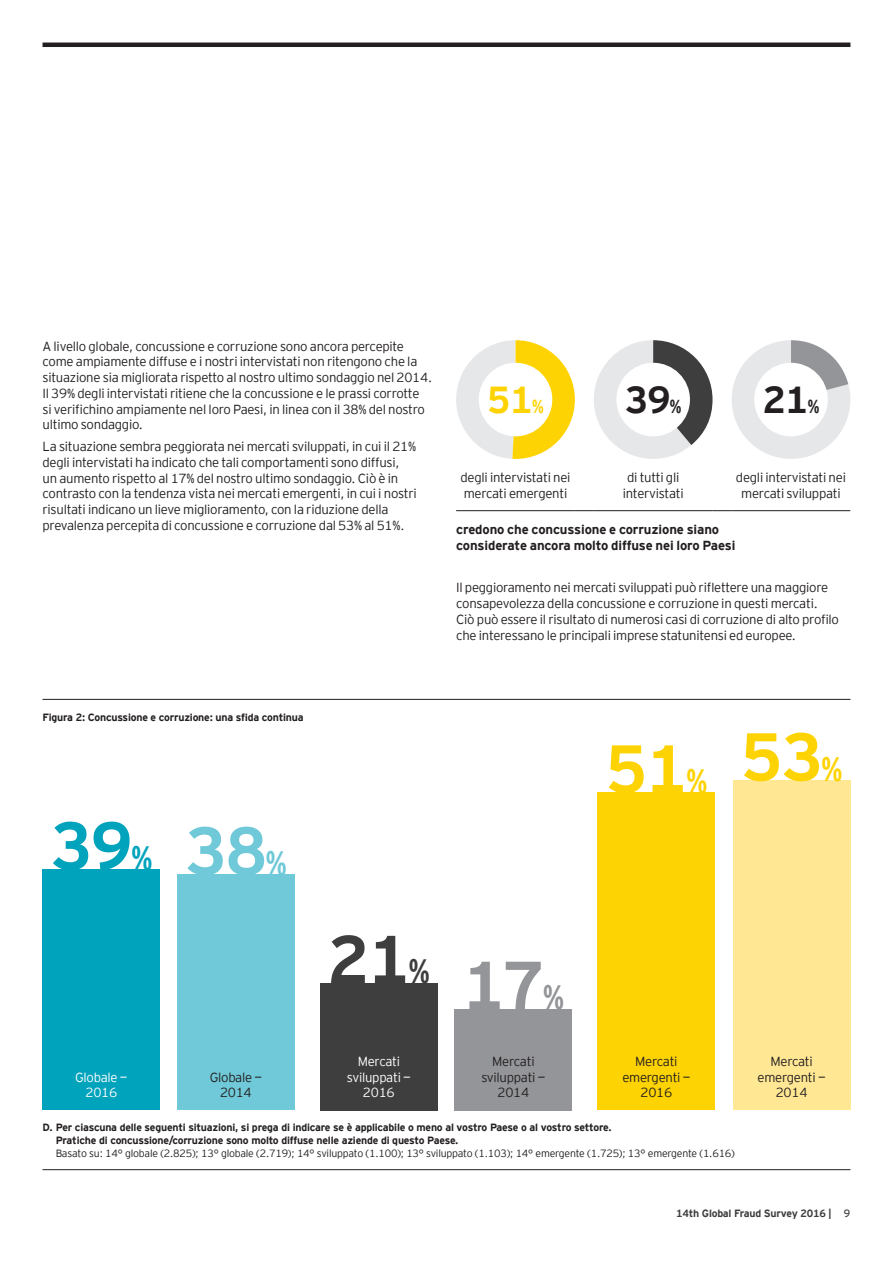
<style>
.page{position:relative;width:893px;height:1263px;background:#fff}
.page>*{position:absolute;margin:0;border:0;box-sizing:border-box;transform-origin:0 0}
.t1{font:700 67.5px "EY Interstate";color:#fed304}
.t2{font:700 67.5px "EY Interstate";color:#00a3bc}
.t3{font:700 67.5px "EY Interstate";color:#3e3e3f}
.t4{font:700 67.5px "EY Interstate";color:#70c9d8}
.t5{font:700 67.5px "EY Interstate";color:#939598}
.t6{font:700 37.5px "EY Interstate";color:#231f20}
.t7{font:700 37.5px "EY Interstate";color:#fed304}
.t8{font:300 13.2px/15.8px "EY Interstate";letter-spacing:-.02em;color:#231f20;text-align:center}
.t9{font:700 13.2px/15.8px "EY Interstate";letter-spacing:-.01em;color:#231f20}
.t10{font:300 13.2px/15.8px "EY Interstate";letter-spacing:-.02em;color:#fff;text-align:center}
.t11{font:700 10.5px/12.8px "EY Interstate";letter-spacing:-.02em;color:#231f20}
.t12{font:300 10.5px "EY Interstate";letter-spacing:-.02em;color:#231f20}
.t13{font:700 10.5px "EY Interstate";letter-spacing:-.02em;color:#3e3e3f}
.s1{font-size:18.75px}
.s2{font-size:33.75px}
.s3{font-weight:400}
</style>
<div class="page">
<hr style="left:456px;top:510px;width:119px;height:1px;background:#231f20">
<svg style="left:575px;top:510px;width:19px;height:1px"></svg>
<hr style="left:594px;top:510px;width:119px;height:1px;background:#231f20">
<svg style="left:713px;top:510px;width:19px;height:1px"></svg>
<hr style="left:732px;top:510px;width:118px;height:1px;background:#231f20">
<svg style="left:456px;top:340px;width:119px;height:119px"></svg>
<div style="left:479px;top:363px;width:73px;height:73px;background:#fff;border-radius:50%"></div>
<svg style="left:594px;top:340px;width:118px;height:119px"></svg>
<div style="left:616px;top:363px;width:74px;height:73px;background:#fff;border-radius:50%"></div>
<svg style="left:732px;top:340px;width:118px;height:119px"></svg>
<div style="left:754px;top:363px;width:74px;height:73px;background:#fff;border-radius:50%"></div>
<hr style="left:43px;top:699px;width:807px;height:1px;background:#231f20">
<hr style="left:43px;top:1169px;width:807px;height:1px;background:#231f20">
<div style="left:43px;top:869px;width:117px;height:241px;background:#00a3bc"></div>
<div style="left:177px;top:875px;width:118px;height:235px;background:#70c9d8"></div>
<div style="left:320px;top:983px;width:118px;height:127px;background:#3e3e3f"></div>
<div style="left:455px;top:1009px;width:117px;height:101px;background:#939598"></div>
<div style="left:598px;top:793px;width:117px;height:317px;background:#fed304"></div>
<div style="left:733px;top:780px;width:117px;height:330px;background:#ffe794"></div>
<hr style="left:43px;top:43px;width:807px;height:4px;background:#231f20">
<p class="t8" style="left:43px;top:337px;width:391px;text-align:left">A livello globale, concussione e corruzione sono ancora percepite come ampiamente diffuse e i nostri intervistati non ritengono che la situazione sia migliorata rispetto al nostro ultimo sondaggio nel 2014.<br>Il 39% degli intervistati ritiene che la concussione e le prassi corrotte<br>si verifichino ampiamente nel loro Paesi, in linea con il 38% del nostro ultimo sondaggio.</p>
<p class="t8" style="left:43px;top:438px;width:376px;text-align:left">La situazione sembra peggiorata nei mercati sviluppati, in cui il 21% degli intervistati ha indicato che tali comportamenti sono diffusi, un aumento rispetto al 17% del nostro ultimo sondaggio. Ciò è in contrasto con la tendenza vista nei mercati emergenti, in cui i nostri risultati indicano un lieve miglioramento, con la riduzione della prevalenza percepita di concussione e corruzione dal 53% al 51%.</p>
<h2 class="t7" style="left:487px;top:372px;width:58px">51<span class="s1">%</span></h2>
<h2 class="t6" style="left:625px;top:372px;width:58px">39<span class="s1">%</span></h2>
<h2 class="t6" style="left:763px;top:372px;width:58px">21<span class="s1">%</span></h2>
<p class="t8" style="left:460px;top:469px;width:111px;text-align:left">degli intervistati nei mercati emergenti</p>
<p class="t8" style="left:623px;top:469px;width:62px">di tutti gli intervistati</p>
<p class="t8" style="left:736px;top:469px;width:111px">degli intervistati nei mercati sviluppati</p>
<p class="t9" style="left:456px;top:520px;width:281px">credono che concussione e corruzione siano considerate ancora molto diffuse nei loro Paesi</p>
<p class="t8" style="left:456px;top:579px;width:384px;text-align:left">Il peggioramento nei mercati sviluppati può riflettere una maggiore consapevolezza della concussione e corruzione in questi mercati.<br>Ciò può essere il risultato di numerosi casi di corruzione di alto profilo che interessano le principali imprese statunitensi ed europee.</p>
<p class="t11" style="left:43px;top:710px;width:263px">Figura 2: Concussione e corruzione: una sfida continua</p>
<h1 class="t2" style="left:50px;top:797px;width:103px">39<span class="s2">%</span></h1>
<h1 class="t4" style="left:185px;top:802px;width:103px">38<span class="s2">%</span></h1>
<h1 class="t3" style="left:328px;top:910px;width:103px">21<span class="s2">%</span></h1>
<h1 class="t5" style="left:463px;top:936px;width:103px">17<span class="s2">%</span></h1>
<h1 class="t1" style="left:605px;top:720px;width:103px">51<span class="s2">%</span></h1>
<h1 class="t1" style="left:741px;top:708px;width:103px">53<span class="s2">%</span></h1>
<p class="t10" style="left:75px;top:1068px;width:54px">Globale —<br>2016</p>
<p class="t8" style="left:210px;top:1068px;width:54px">Globale —<br>2014</p>
<p class="t10" style="left:347px;top:1053px;width:65px">Mercati sviluppati —<br>2016</p>
<p class="t8" style="left:481px;top:1053px;width:65px">Mercati sviluppati —<br>2014</p>
<p class="t8" style="left:622px;top:1053px;width:70px">Mercati emergenti —<br>2016</p>
<p class="t8" style="left:758px;top:1053px;width:70px">Mercati emergenti —<br>2014</p>
<p class="t11" style="left:56px;top:1121px;width:557px;text-indent:-13px">D. Per ciascuna delle seguenti situazioni, si prega di indicare se è applicabile o meno al vostro Paese o al vostro settore.<br>Pratiche di concussione/corruzione sono molto diffuse nelle aziende di questo Paese.</p>
<p class="t12" style="left:56px;top:1146px;width:681px">Basato su: 14° globale (2.825); 13° globale (2.719); 14° sviluppato (1.100); 13° sviluppato (1.103); 14° emergente (1.725); 13° emergente (1.616)</p>
<p class="t13" style="left:676px;top:1206px;width:176px">14th Global Fraud Survey 2016 | <span class="s3">9</span></p>
</div>
